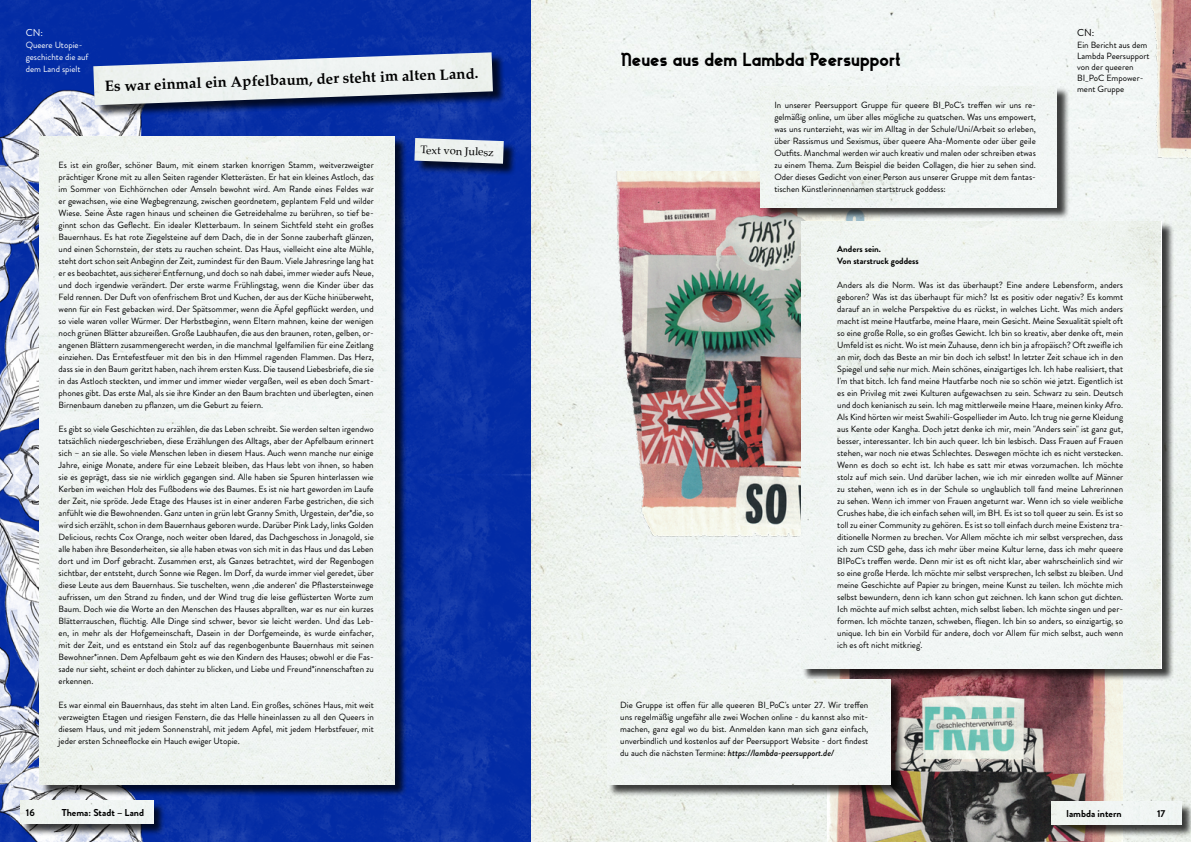
<style>
.page{position:relative;width:1191px;height:842px;background:#fff}
.page>*{position:absolute;margin:0;border:0;box-sizing:border-box;transform-origin:0 0}
.t1{font:700 19px "Gilbert";color:#000}
.t2{font:700 15px "Palatino";color:#000}
.t3{font:11px "Palatino";color:#000}
.t4{font:700 10px "Brandon Grotesque";color:#000}
.t5{font:10px "Brandon Grotesque";color:#000}
.t6{font:10px "Brandon Grotesque";color:#fff}
.t7{font:9px/12px "Brandon Grotesque";color:#000;text-align:justify}
.t8{font:9px/12px "Brandon Grotesque";color:#fff}
.t9{font:700 9px/12px "Brandon Grotesque";color:#000}
.s1{font-weight:500;font-style:italic}
</style>
<div class="page">
<img style="left:530px;top:0;width:661px;height:842px">
<img style="left:0;top:0;width:530px;height:842px">
<img style="left:614px;top:171px;width:265px;height:375px">
<img style="left:828px;top:680px;width:294px;height:162px">
<div style="left:41px;top:137px;width:366px;height:659px;background:#000;opacity:.75"></div>
<div style="left:40px;top:136px;width:355px;height:648px;background:#f1f5f4"></div>
<div style="left:802px;top:222px;width:372px;height:458px;background:#000;opacity:.75"></div>
<div style="left:801px;top:221px;width:359px;height:447px;background:#f1f5f4"></div>
<div style="left:416px;top:139px;width:100px;height:37px;background:#000;opacity:.75"></div>
<img style="left:414px;top:138px;width:90px;height:26px">
<div style="left:22px;top:802px;width:144px;height:34px;background:#000;opacity:.75"></div>
<div style="left:20px;top:801px;width:133px;height:23px;background:#f0f5f3"></div>
<div style="left:95px;top:54px;width:410px;height:64px;background:#000;opacity:.75"></div>
<img style="left:93px;top:52px;width:400px;height:53px">
<div style="left:761px;top:87px;width:308px;height:133px;background:#000;opacity:.75"></div>
<div style="left:760px;top:86px;width:296px;height:121px;background:#f0f5f2"></div>
<div style="left:608px;top:680px;width:295px;height:116px;background:#000;opacity:.75"></div>
<div style="left:607px;top:679px;width:283px;height:105px;background:#f0f4f2"></div>
<img style="left:1151px;top:0;width:40px;height:195px">
<div style="left:1052px;top:803px;width:139px;height:34px;background:#000;opacity:.75"></div>
<div style="left:1051px;top:802px;width:130px;height:22px;background:#f0f5f3"></div>
<p class="t6" style="left:26px;top:26px;width:19px">CN:</p>
<p class="t8" style="left:26px;top:39px;width:64px">Queere Utopie&shy;geschichte die auf dem Land spielt</p>
<h2 class="t2" style="left:104px;top:73px;width:375px;rotate:-2deg">Es war einmal ein Apfelbaum, der steht im alten Land.</h2>
<p class="t3" style="left:421px;top:141px;width:75px;rotate:2deg">Text von Julesz</p>
<p class="t7" style="left:59px;top:159px;width:317px">Es ist ein großer, schöner Baum, mit einem starken knorrigen Stamm, weitverzweigter prächtiger Krone mit zu allen Seiten ragender Kletterästen. Er hat ein kleines Astloch, das im Sommer von Eichhörnchen oder Amseln bewohnt wird. Am Rande eines Feldes war er gewachsen, wie eine Wegbegrenzung, zwischen geordnetem, geplantem Feld und wilder Wiese. Seine Äste ragen hinaus und scheinen die Getreidehalme zu berühren, so tief be&shy;ginnt schon das Geflecht. Ein idealer Kletterbaum. In seinem Sichtfeld steht ein großes Bauernhaus. Es hat rote Ziegelsteine auf dem Dach, die in der Sonne zauberhaft glänzen, und einen Schornstein, der stets zu rauchen scheint. Das Haus, vielleicht eine alte Mühle, steht dort schon seit Anbeginn der Zeit, zumindest für den Baum. Viele Jahresringe lang hat er es beobachtet, aus sicherer Entfernung, und doch so nah dabei, immer wieder aufs Neue, und doch irgendwie verändert. Der erste warme Frühlingstag, wenn die Kinder über das Feld rennen. Der Duft von ofenfrischem Brot und Kuchen, der aus der Küche hinüberweht, wenn für ein Fest gebacken wird. Der Spätsommer, wenn die Äpfel gepflückt werden, und so viele waren voller Würmer. Der Herbstbeginn, wenn Eltern mahnen, keine der wenigen noch grünen Blätter abzureißen. Große Laubhaufen, die aus den braunen, roten, gelben, or&shy;angenen Blättern zusammengerecht werden, in die manchmal Igelfamilien für eine Zeitlang einziehen. Das Erntefestfeuer mit den bis in den Himmel ragenden Flammen. Das Herz, dass sie in den Baum geritzt haben, nach ihrem ersten Kuss. Die tausend Liebesbriefe, die sie in das Astloch steckten, und immer und immer wieder vergaßen, weil es eben doch Smart&shy;phones gibt. Das erste Mal, als sie ihre Kinder an den Baum brachten und überlegten, einen Birnenbaum daneben zu pflanzen, um die Geburt zu feiern.</p>
<p class="t7" style="left:59px;top:423px;width:317px">Es gibt so viele Geschichten zu erzählen, die das Leben schreibt. Sie werden selten irgendwo tatsächlich niedergeschrieben, diese Erzählungen des Alltags, aber der Apfelbaum erinnert sich – an sie alle. So viele Menschen leben in diesem Haus. Auch wenn manche nur einige Jahre, einige Monate, andere für eine Lebzeit bleiben, das Haus lebt von ihnen, so haben sie es geprägt, dass sie nie wirklich gegangen sind. Alle haben sie Spuren hinterlassen wie Kerben im weichen Holz des Fußbodens wie des Baumes. Es ist nie hart geworden im Laufe der Zeit, nie spröde. Jede Etage des Hauses ist in einer anderen Farbe gestrichen, die sich anfühlt wie die Bewohnenden. Ganz unten in grün lebt Granny Smith, Urgestein, der*die, so wird sich erzählt, schon in dem Bauernhaus geboren wurde. Darüber Pink Lady, links Golden Delicious, rechts Cox Orange, noch weiter oben Idared, das Dachgeschoss in Jonagold, sie alle haben ihre Besonderheiten, sie alle haben etwas von sich mit in das Haus und das Leben dort und im Dorf gebracht. Zusammen erst, als Ganzes betrachtet, wird der Regenbogen sichtbar, der entsteht, durch Sonne wie Regen. Im Dorf, da wurde immer viel geredet, über diese Leute aus dem Bauernhaus. Sie tuschelten, wenn ‚die anderen‘ die Pflastersteinwege aufrissen, um den Strand zu finden, und der Wind trug die leise geflüsterten Worte zum Baum. Doch wie die Worte an den Menschen des Hauses abprallten, war es nur ein kurzes Blätterrauschen, flüchtig. Alle Dinge sind schwer, bevor sie leicht werden. Und das Leb&shy;en, in mehr als der Hofgemeinschaft, Dasein in der Dorfgemeinde, es wurde einfacher, mit der Zeit, und es entstand ein Stolz auf das regenbogenbunte Bauernhaus mit seinen Bewohner*innen. Dem Apfelbaum geht es wie den Kindern des Hauses; obwohl er die Fas&shy;sade nur sieht, scheint er doch dahinter zu blicken, und Liebe und Freund*innenschaften zu erkennen.</p>
<p class="t7" style="left:59px;top:699px;width:317px">Es war einmal ein Bauernhaus, das steht im alten Land. Ein großes, schönes Haus, mit weit verzweigten Etagen und riesigen Fenstern, die das Helle hineinlassen zu all den Queers in diesem Haus, und mit jedem Sonnenstrahl, mit jedem Apfel, mit jedem Herbstfeuer, mit jeder ersten Schneeflocke ein Hauch ewiger Utopie.</p>
<h1 class="t1" style="left:621px;top:47px;width:281px">Neues aus dem Lambda Peersupport</h1>
<p class="t7" style="left:774px;top:99px;width:263px">In unserer Peersupport Gruppe für queere BI_PoC's treffen wir uns re&shy;gelmäßig online, um über alles mögliche zu quatschen. Was uns empowert, was uns runterzieht, was wir im Alltag in der Schule/Uni/Arbeit so erleben, über Rassismus und Sexismus, über queere Aha-Momente oder über geile Outfits. Manchmal werden wir auch kreativ und malen oder schreiben etwas zu einem Thema. Zum Beispiel die beiden Collagen, die hier zu sehen sind.<br>Oder dieses Gedicht von einer Person aus unserer Gruppe mit dem fantas&shy;tischen Künstlerinnennamen startstruck goddess:</p>
<p class="t5" style="left:1077px;top:26px;width:19px">CN:</p>
<p class="t7" style="left:1077px;top:40px;width:74px;line-height:11px;text-align:left">Ein Bericht aus dem<br>Lambda Peersupport von der queeren<br>BI_PoC Empower&shy;ment Gruppe</p>
<p class="t9" style="left:837px;top:243px;width:83px">Anders sein.<br>Von starstruck goddess</p>
<p class="t7" style="left:837px;top:279px;width:287px">Anders als die Norm. Was ist das überhaupt? Eine andere Lebensform, anders geboren? Was ist das überhaupt für mich? Ist es positiv oder negativ? Es kommt darauf an in welche Perspektive du es rückst, in welches Licht. Was mich anders macht ist meine Hautfarbe, meine Haare, mein Gesicht. Meine Sexualität spielt oft so eine große Rolle, so ein großes Gewicht. Ich bin so kreativ, aber denke oft, mein Umfeld ist es nicht. Wo ist mein Zuhause, denn ich bin ja afropäisch? Oft zweifle ich an mir, doch das Beste an mir bin doch ich selbst! In letzter Zeit schaue ich in den Spiegel und sehe nur mich. Mein schönes, einzigartiges Ich. Ich habe realisiert, that I'm that bitch. Ich fand meine Hautfarbe noch nie so schön wie jetzt. Eigentlich ist es ein Privileg mit zwei Kulturen aufgewachsen zu sein. Schwarz zu sein. Deutsch und doch kenianisch zu sein. Ich mag mittlerweile meine Haare, meinen kinky Afro.<br>Als Kind hörten wir meist Swahili-Gospellieder im Auto. Ich trug nie gerne Kleidung aus Kente oder Kangha. Doch jetzt denke ich mir, mein "Anders sein" ist ganz gut, besser, interessanter. Ich bin auch queer. Ich bin lesbisch. Dass Frauen auf Frauen stehen, war noch nie etwas Schlechtes. Deswegen möchte ich es nicht verstecken.<br>Wenn es doch so echt ist. Ich habe es satt mir etwas vorzumachen. Ich möchte stolz auf mich sein. Und darüber lachen, wie ich mir einreden wollte auf Männer zu stehen, wenn ich es in der Schule so unglaublich toll fand meine Lehrerinnen zu sehen. Wenn ich immer von Frauen angeturnt war. Wenn ich so viele weibliche Crushes habe, die ich einfach sehen will, im BH. Es ist so toll queer zu sein. Es ist so toll zu einer Community zu gehören. Es ist so toll einfach durch meine Existenz tra&shy;ditionelle Normen zu brechen. Vor Allem möchte ich mir selbst versprechen, dass ich zum CSD gehe, dass ich mehr über meine Kultur lerne, dass ich mehr queere BIPoC's treffen werde. Denn mir ist es oft nicht klar, aber wahrscheinlich sind wir so eine große Herde. Ich möchte mir selbst versprechen, Ich selbst zu bleiben. Und meine Geschichte auf Papier zu bringen, meine Kunst zu teilen. Ich möchte mich selbst bewundern, denn ich kann schon gut zeichnen. Ich kann schon gut dichten.<br>Ich möchte auf mich selbst achten, mich selbst lieben. Ich möchte singen und per&shy;formen. Ich möchte tanzen, schweben, fliegen. Ich bin so anders, so einzigartig, so unique. Ich bin ein Vorbild für andere, doch vor Allem für mich selbst, auch wenn ich es oft nicht mitkrieg'.</p>
<p class="t7" style="left:620px;top:699px;width:249px">Die Gruppe ist offen für alle queeren BI_PoC's unter 27. Wir treffen uns regelmäßig ungefähr alle zwei Wochen online - du kannst also mit&shy;machen, ganz egal wo du bist. Anmelden kann man sich ganz einfach, unverbindlich und kostenlos auf der Peersupport Website - dort findest du auch die nächsten Termine: <span class="s1">https://lambda-peersupport.de/</span></p>
<p class="t4" style="left:26px;top:805px;width:10px">16</p>
<p class="t4" style="left:62px;top:805px;width:84px">Thema: Stadt – Land</p>
<p class="t4" style="left:1066px;top:806px;width:57px">lambda intern</p>
<p class="t4" style="left:1157px;top:806px;width:10px">17</p>
</div>
